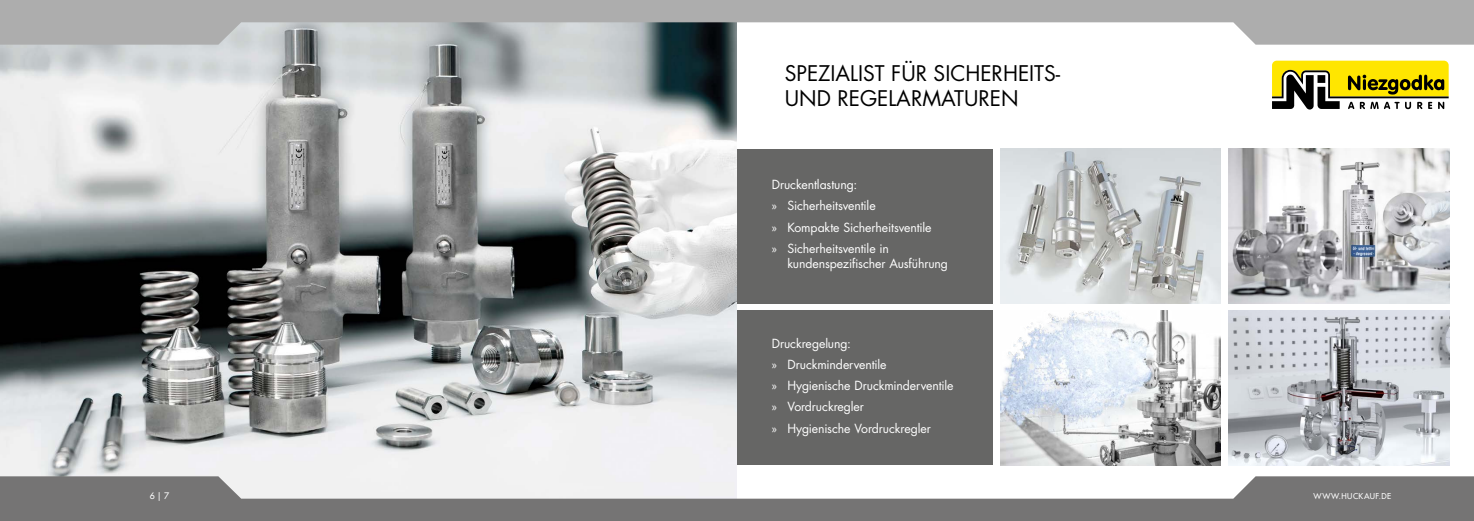
<style>
.page{position:relative;width:1474px;height:521px;background:#fff}
.page>*{position:absolute;margin:0;border:0;box-sizing:border-box;transform-origin:0 0}
.t1{font:21px/25.2px "Futura Std";color:#000}
.t2{font:12.25px/21.3px "Futura Std";letter-spacing:-.005em;color:#fff}
.t3{font:500 8.75px "Futura Std";color:#fff}
.t4{font:500 7.88px "Futura Std";letter-spacing:.065em;color:#fff}
.s1{font-family:"Myriad Pro"}
</style>
<div class="page">
<img style="left:0;top:45px;width:737px;height:431px">
<svg style="left:0;top:0;width:1473px;height:45px;fill:#adadad"></svg>
<svg style="left:0;top:476px;width:1473px;height:45px;fill:#757474"></svg>
<svg style="left:1272px;top:61px;width:176px;height:49px"></svg>
<div style="left:737px;top:149px;width:255px;height:154px;background:#666665"></div>
<img style="left:1228px;top:149px;width:221px;height:154px">
<img style="left:1000px;top:149px;width:220px;height:154px">
<img style="left:1228px;top:311px;width:221px;height:154px">
<div style="left:737px;top:311px;width:255px;height:154px;background:#666665"></div>
<img style="left:1000px;top:311px;width:220px;height:154px">
<h1 class="t1" style="left:784px;top:61px;width:277px">SPEZIALIST FÜR SICHERHEITS-<br>UND REGELARMATUREN</h1>
<p class="t2" style="left:771px;top:174px;width:161px">Druckentlastung:<br><span class="s1">»</span> Sicherheitsventile<br><span class="s1">»</span> Kompakte Sicherheitsventile <span class="s1">»</span> Sicherheitsventile in</p>
<p class="t2" style="left:787px;top:253px;width:162px">kundenspezifischer Ausführung</p>
<p class="t2" style="left:771px;top:333px;width:183px">Druckregelung:<br><span class="s1">»</span> Druckminderventile<br><span class="s1">»</span> Hygienische Druckminderventile <span class="s1">»</span> Vordruckregler<br><span class="s1">»</span> Hygienische Vordruckregler</p>
<p class="t3" style="left:150px;top:490px;width:21px">6| 7</p>
<p class="t4" style="left:1313px;top:491px;width:79px">WWW.HUCKAUF.DE</p>
</div>
